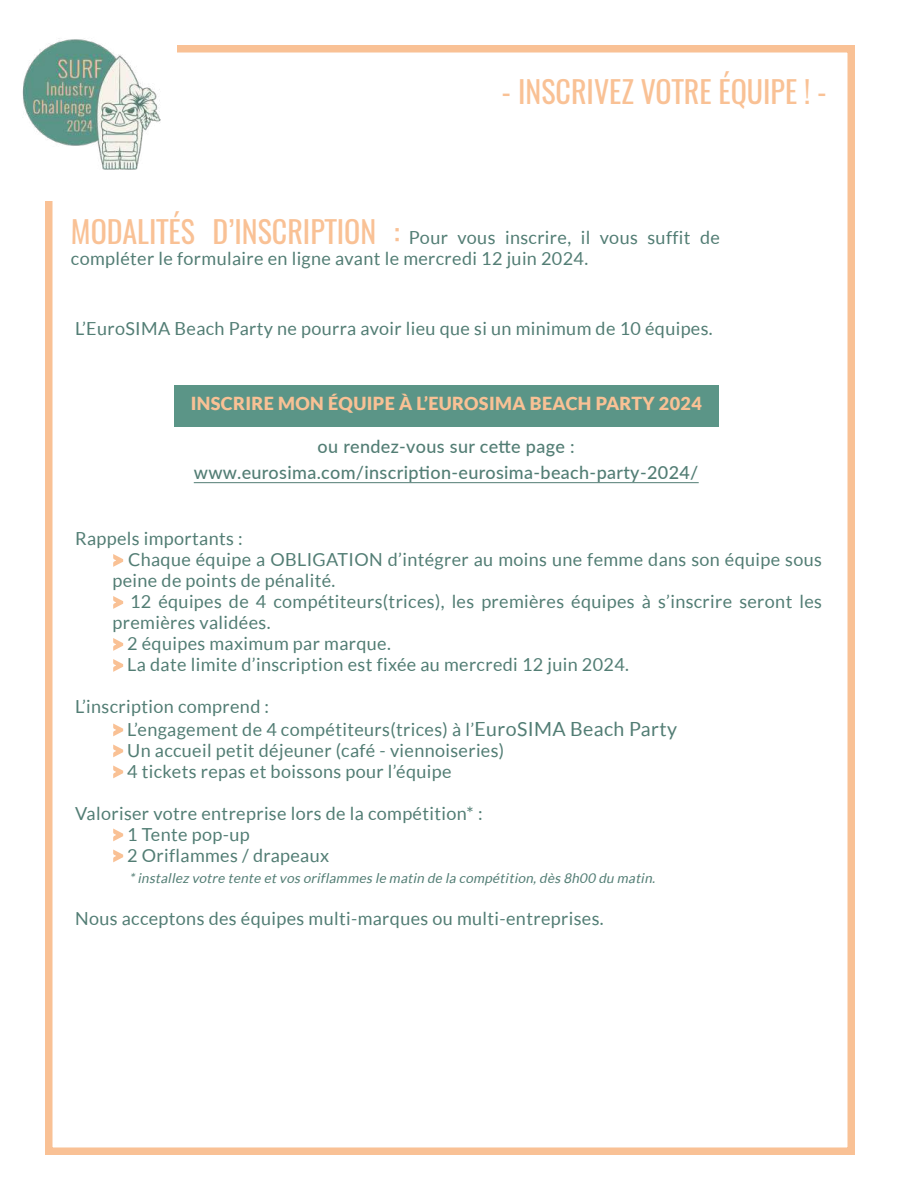
<style>
.page{position:relative;width:900px;height:1200px;background:#fff}
.page>*{position:absolute;margin:0;border:0;box-sizing:border-box;transform-origin:0 0}
.t1{font:30px "Oswald";color:#f9c195}
.t2{font:18px/21px "Lato";letter-spacing:.02em;color:#527d74}
.t3{font:500 18px/25.5px "Lato";letter-spacing:.02em;color:#527d74;text-align:center}
.t4{font:900 18px "Lato";letter-spacing:.02em;color:#f9c195}
.t5{font:italic 13.5px "Lato";color:#527d74}
.s1{font-family:"Oswald";font-size:30px;color:#f9c195}
.s2{color:#f9c195}
.s3{font-size:19.5px}
</style>
<div class="page">
<div style="left:45px;top:45px;width:810px;height:1110px;border:8px solid #f9c195"></div>
<div style="left:18px;top:24px;width:159px;height:177px;background:#fff"></div>
<img style="left:22px;top:38px;width:139px;height:132px">
<div style="left:174px;top:385px;width:544px;height:42px;background:#5b9587"></div>
<hr style="left:194px;top:482px;width:505px;height:1px;background:#527d74">
<h1 class="t1" style="left:502px;top:71px;width:327px">- INSCRIVEZ VOTRE ÉQUIPE ! -</h1>
<p class="t2" style="left:71px;top:227px;width:651px"><span class="s1">MODALITÉS D’INSCRIPTION :</span> Pour vous inscrire, il vous suffit de compléter le formulaire en ligne avant le mercredi 12 juin 2024.</p>
<p class="t2" style="left:75px;top:318px;width:639px">L’EuroSIMA Beach Party ne pourra avoir lieu que si un minimum de 10 équipes.</p>
<p class="t4" style="left:191px;top:393px;width:513px">INSCRIRE MON ÉQUIPE À L’EUROSIMA BEACH PARTY 2024</p>
<p class="t3" style="left:194px;top:433px;width:506px">ou rendez-vous sur cette page : www.eurosima.com/inscription-eurosima-beach-party-2024/</p>
<p class="t2" style="left:113px;top:528px;width:711px;text-indent:-38px">Rappels importants :<br><span class="s2">&gt;</span> Chaque équipe a OBLIGATION d’intégrer au moins une femme dans son équipe sous peine de points de pénalité.<br><span class="s2">&gt;</span> 12 équipes de 4 compétiteurs(trices), les premières équipes à s’inscrire seront les premières validées.<br><span class="s2">&gt;</span> 2 équipes maximum par marque.<br><span class="s2">&gt;</span> La date limite d’inscription est fixée au mercredi 12 juin 2024.</p>
<p class="t2" style="left:113px;top:696px;width:566px;line-height:21.5px;text-indent:-37px">L’inscription comprend :<br><span class="s2">&gt;</span> L’engagement de 4 compétiteurs(trices) à l’<span class="s3">EuroSIMA Beach Party </span><span class="s2">&gt;</span> Un accueil petit déjeuner (café - viennoiseries)<br><span class="s2">&gt;</span> 4 tickets repas et boissons pour l’équipe</p>
<p class="t2" style="left:113px;top:803px;width:371px;text-indent:-37px">Valoriser votre entreprise lors de la compétition* : <span class="s2">&gt;</span> 1 Tente pop-up<br><span class="s2">&gt;</span> 2 Oriflammes / drapeaux</p>
<p class="t5" style="left:129px;top:871px;width:530px">* installez votre tente et vos oriflammes le matin de la compétition,dès 8h00 du matin.</p>
<p class="t2" style="left:75px;top:908px;width:530px">Nous acceptons des équipes multi-marques ou multi-entreprises.</p>
</div>
